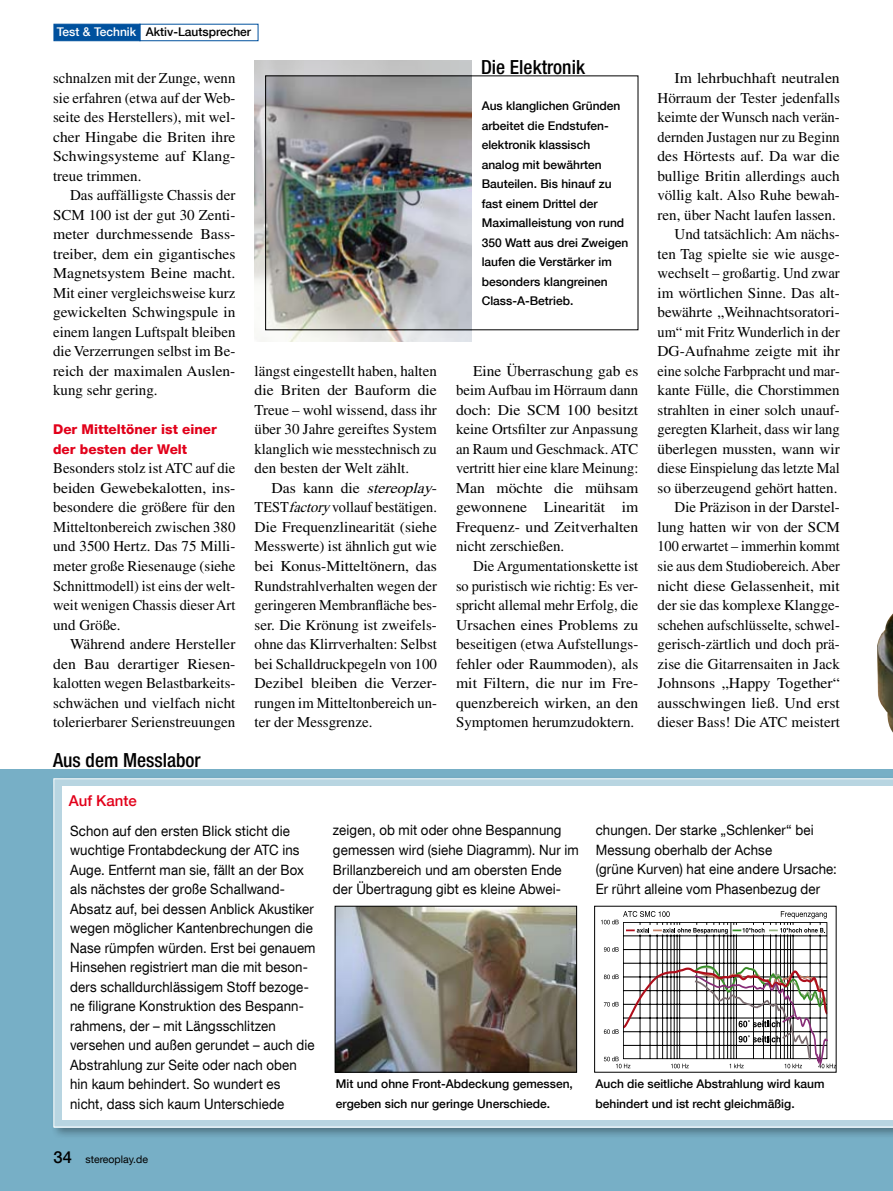
<style>
.page{position:relative;width:893px;height:1191px;background:#fff}
.page>*{position:absolute;margin:0;border:0;box-sizing:border-box;transform-origin:0 0}
.t1{font:500 condensed 19.5px "Helvetica Neue LT Com";color:#000}
.t2{font:15px/19.5px "Times LT Std";color:#000;text-align:justify}
.t3{font:15px/19.5px "Times LT Std";color:#000;text-align:justify;scale:1.05 1}
.t4{font:500 15px "Helvetica Neue LT Com";color:#e2001a}
.t5{font:14.25px/19.5px "Helvetica Neue LT Com";letter-spacing:.01em;color:#000;scale:.93 1}
.t6{font:800 13.5px/19.5px "Helvetica Neue LT Com";color:#e2001a}
.t7{font:500 12px/19.5px "Helvetica Neue LT Com";color:#000}
.t8{font:10.5px "Helvetica Neue LT Com";color:#000}
.s1{color:#fff}
.s2{font-style:italic}
.s3{font-weight:500;font-size:16.5px}
</style>
<div class="page">
<div style="left:54px;top:24px;width:86px;height:17px;background:#00519e;border:1px solid #00519e"></div>
<img style="left:877px;top:613px;width:16px;height:119px">
<div style="left:50px;top:774px;width:843px;height:366px;background:#000;opacity:.75"></div>
<svg style="left:53px;top:778px;width:840px;height:349px;background:#c0dae4"></svg>
<div style="left:63px;top:786px;width:830px;height:333px;background:#fff"></div>
<img style="left:255px;top:60px;width:216px;height:281px">
<img style="left:337px;top:908px;width:238px;height:162px">
<div style="left:335px;top:906px;width:242px;height:166px;border:1px solid #000"></div>
<svg style="left:601px;top:911px;width:233px;height:157px"></svg>
<img style="left:267px;top:77px;width:204px;height:251px">
<div style="left:265px;top:75px;width:373px;height:255px;border:1px solid #000"></div>
<p class="t7" style="left:57px;top:22px;width:196px"><span class="s1">Test &amp; Technik</span> Aktiv-Lautsprecher</p>
<p class="t2" style="left:53px;top:68px;width:184px">schnalzen mit der Zunge, wenn sie erfahren (etwa auf der Web&shy;seite des Herstellers), mit wel&shy;cher Hingabe die Briten ihre Schwingsysteme auf Klang&shy;treue trimmen.</p>
<p class="t2" style="left:53px;top:185px;width:184px;text-indent:17px">Das auffälligste Chassis der SCM 100 ist der gut 30 Zenti&shy;meter durchmessende Bass&shy;treiber, dem ein gigantisches Magnetsystem Beine macht.<br>Mit einer vergleichsweise kurz gewickelten Schwingspule in einem langen Luftspalt bleiben die Verzerrungen selbst im Be&shy;reich der maximalen Auslen&shy;kung sehr gering.</p>
<p class="t6" style="left:53px;top:420px;width:165px">Der Mitteltöner ist einer der besten der Welt</p>
<p class="t2" style="left:53px;top:458px;width:184px">Besonders stolz ist ATC auf die beiden Gewebekalotten, ins&shy;besondere die größere für den Mitteltonbereich zwischen 380 und 3500 Hertz. Das 75 Milli&shy;meter große Riesenauge (siehe Schnittmodell) ist eins der welt&shy;weit wenigen Chassis dieser Art und Größe.</p>
<p class="t2" style="left:53px;top:634px;width:184px;text-indent:17px">Während andere Hersteller den Bau derartiger Riesen&shy;kalotten wegen Belastbarkeits&shy;schwächen und vielfach nicht tolerierbarer Serienstreuungen</p>
<h1 class="t1" style="left:53px;top:748px;width:149px">Aus dem Messlabor</h1>
<p class="t4" style="left:69px;top:792px;width:70px">Auf Kante</p>
<p class="t2" style="left:255px;top:361px;width:184px">längst eingestellt haben, halten die Briten der Bauform die Treue – wohl wissend, dass ihr über 30 Jahre gereiftes System klanglich wie messtechnisch zu den besten der Welt zählt.</p>
<p class="t3" style="left:255px;top:478px;width:175px;text-indent:17px">D a s k a n n d i e <span class="s2">stereoplay</span>-TEST<span class="s2">factory</span>vollauf bestätigen.<br>Die Frequenzlinearität (siehe Messwerte) ist ähnlich gut wie bei Konus-Mitteltönern, das Rundstrahlverhalten wegen der geringeren Membranfläche bes&shy;ser. Die Krönung ist zweifels&shy;ohne das Klirrverhalten: Selbst bei Schalldruckpegeln von 100<br>Dezibel bleiben die Verzer&shy;rungen im Mitteltonbereich un&shy;ter der Messgrenze.</p>
<h1 class="t1" style="left:481px;top:56px;width:105px">Die Elektronik</h1>
<p class="t7" style="left:482px;top:96px;width:148px">Aus klanglichen Gründen arbeitet die Endstufen&shy;elektronik klassisch analog mit bewährten<br>Bauteilen. Bis hinauf zu fast einem Drittel der<br>Maximalleistung von rund<br>350 Watt aus drei Zweigen laufen die Verstärker im besonders klangreinen<br>Class-A-Betrieb.</p>
<p class="t2" style="left:456px;top:361px;width:184px;text-indent:17px">Eine Überraschung gab es beim Aufbau im Hörraum dann doch: Die SCM 100 besitzt keine Ortsfilter zur Anpassung an Raum und Geschmack. ATC vertritt hier eine klare Meinung:<br>Man möchte die mühsam gewonnene Linearität im Frequenz- und Zeitverhalten nicht zerschießen.</p>
<p class="t2" style="left:456px;top:556px;width:184px;text-indent:17px">Die Argumentationskette ist so puristisch wie richtig: Es ver&shy;spricht allemal mehr Erfolg, die Ursachen eines Problems zu beseitigen (etwa Aufstellungs&shy;fehler oder Raummoden), als mit Filtern, die nur im Fre&shy;quenzbereich wirken, an den Symptomen herumzudoktern.</p>
<p class="t3" style="left:657px;top:68px;width:175px;text-align:right">Im lehrbuchhaft neutralen<br>Hörraum der Tester jedenfalls keimte der Wunsch nach verän&shy;dernden Justagen nur zu Beginn des Hörtests auf. Da war die bullige Britin allerdings auch völlig kalt. Also Ruhe bewah&shy;ren, über Nacht laufen lassen.<br>Und tatsächlich: Am nächs&shy;ten Tag spielte sie wie ausge&shy;wechselt – großartig. Und zwar im wörtlichen Sinne. Das alt&shy;bewährte „Weihnachtsoratori&shy;um“ mit Fritz Wunderlich in der<br>DG-Aufnahme zeigte mit ihr eine solche Farbpracht und mar&shy;kante Fülle, die Chorstimmen strahlten in einer solch unauf&shy;geregten Klarheit, dass wir lang überlegen mussten, wann wir diese Einspielung das letzte Mal so überzeugend gehört hatten.<br>Die Präzison in der Darstel&shy;lung hatten wir von der SCM<br>100 erwartet – immerhin kommt sie aus dem Studiobereich. Aber nicht diese Gelassenheit, mit der sie das komplexe Klangge&shy;schehen aufschlüsselte, schwel&shy;gerisch-zärtlich und doch prä&shy;zise die Gitarrensaiten in Jack<br>Johnsons „Happy Together“ ausschwingen ließ. Und erst dieser Bass! Die ATC meistert</p>
<p class="t5" style="left:70px;top:820px;width:265px">Schon auf den ersten Blick sticht die wuchtige Frontabdeckung der ATC ins Auge. Entfernt man sie, fällt an der Box als nächstes der große Schallwand-Absatz auf, bei dessen Anblick Akustiker wegen möglicher Kantenbrechungen die Nase rümpfen würden. Erst bei genauem Hinsehen registriert man die mit beson&shy;ders schalldurchlässigem Stoff bezoge&shy;ne filigrane Konstruktion des Bespann&shy;rahmens, der – mit Längsschlitzen versehen und außen gerundet – auch die Abstrahlung zur Seite oder nach oben hin kaum behindert. So wundert es nicht, dass sich kaum Unterschiede</p>
<p class="t5" style="left:333px;top:820px;width:266px">zeigen, ob mit oder ohne Bespannung gemessen wird (siehe Diagramm). Nur im Brillanzbereich und am obersten Ende der Übertragung gibt es kleine Abwei-</p>
<p class="t5" style="left:596px;top:820px;width:261px">chungen. Der starke „Schlenker“ bei Messung oberhalb der Achse<br>(grüne Kurven) hat eine andere Ursache:<br>Er rührt alleine vom Phasenbezug der</p>
<p class="t7" style="left:336px;top:1074px;width:238px">Mit und ohne Front-Abdeckung gemessen, ergeben sich nur geringe Unerschiede.</p>
<p class="t7" style="left:595px;top:1074px;width:230px">Auch die seitliche Abstrahlung wird kaum behindert und ist recht gleichmäßig.</p>
<p class="t8" style="left:54px;top:1152px;width:96px"><span class="s3">34</span> stereoplay.de</p>
</div>
